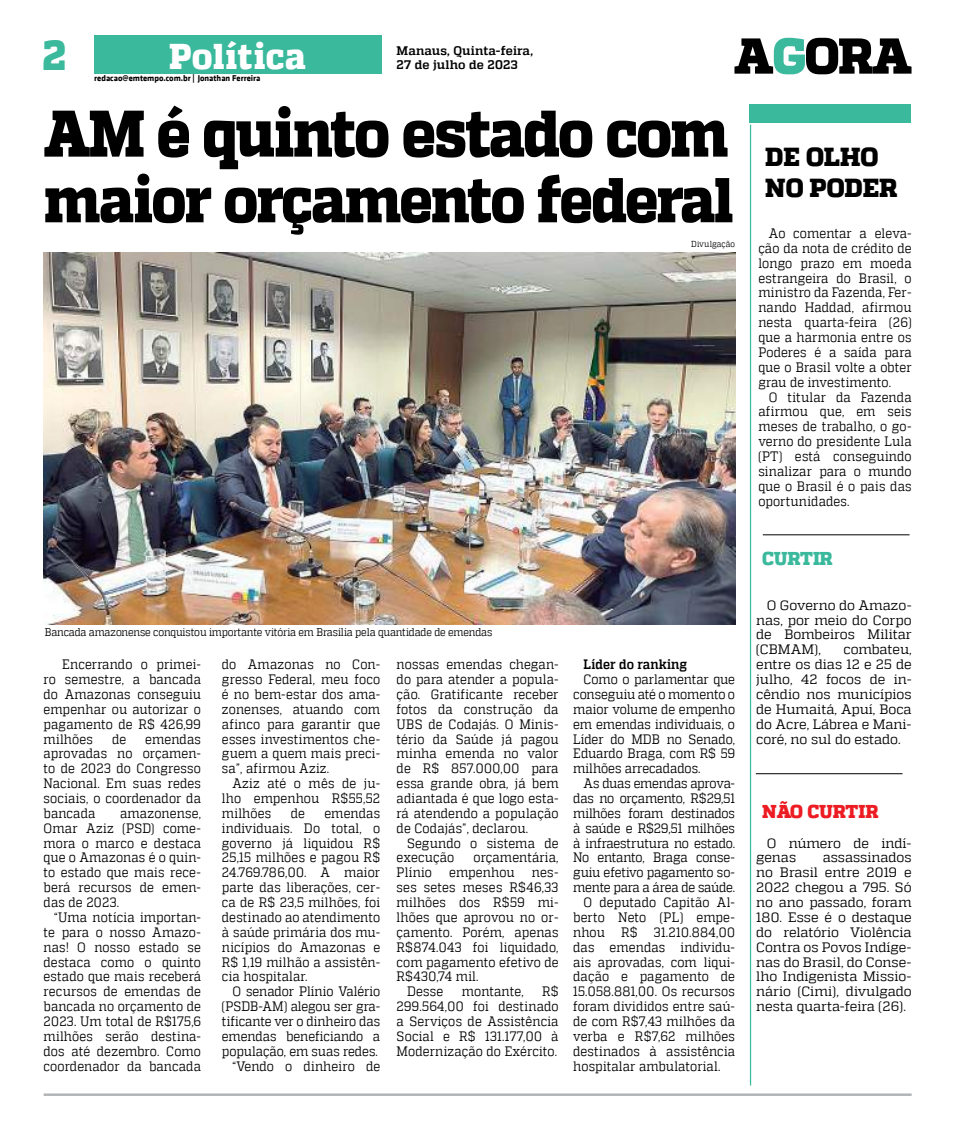
<style>
.page{position:relative;width:957px;height:1134px;background:#fff}
.page>*{position:absolute;margin:0;border:0;box-sizing:border-box;transform-origin:0 0}
.t1{font:800 65.62px "MW Quadon";letter-spacing:-.035em;color:#000;scale:.89 1}
.t2{font:800 63.25px "MW Quadon";letter-spacing:-.04em;color:#000;scale:.9 1}
.t3{font:800 41.75px "MW Quadon";color:#3ab99c}
.t4{font:800 35.75px "MW Quadon";letter-spacing:.01em;color:#fff;scale:.94 1}
.t5{font:800 26px/31.2px "MW Quadon";color:#000}
.t6{font:800 18.62px "MW Quadon";color:#ed1c23}
.t7{font:800 18.62px "MW Quadon";color:#3ab99c}
.t8{font:13.62px/14.9px "MW Quadon";letter-spacing:.01em;color:#000;text-align:justify;scale:.89 1}
.t9{font:13.62px/14.9px "MW Quadon";letter-spacing:.01em;color:#000;text-align:justify}
.t10{font:13.62px "MW Quadon";letter-spacing:-.015em;color:#000;scale:.89 1}
.t11{font:13.62px "MW Quadon";letter-spacing:-.02em;color:#000;scale:.89 1}
.t12{font:13.62px "MW Quadon";letter-spacing:-.01em;color:#000;scale:.89 1}
.t13{font:700 13.62px "MW Quadon";letter-spacing:.01em;color:#000;scale:.89 1}
.t14{font:700 12.38px "MW Quadon";letter-spacing:.015em;color:#000}
.t15{font:11.12px "MW Quadon";letter-spacing:-.015em;color:#000;scale:.89 1}
.t16{font:700 8.62px "MW Klavika Bd";color:#000}
.t17{font:8.62px "MW Quadon";letter-spacing:.01em;color:#000;scale:.89 1}
</style>
<div class="page">
<img style="left:44px;top:253px;width:691px;height:371px">
<div style="left:749px;top:104px;width:162px;height:19px;background:#3ab99c"></div>
<hr style="left:763px;top:534px;width:146px;height:1px;background:#000">
<hr style="left:756px;top:773px;width:146px;height:1px;background:#000">
<hr style="left:750px;top:125px;width:1px;height:960px;background:#3abb9d">
<hr style="left:44px;top:1093px;width:867px;height:3px;background:#b1b3b5">
<svg style="left:734px;top:38px;width:177px;height:36px"></svg>
<div style="left:94px;top:35px;width:288px;height:39px;background:#3ab99c"></div>
<h3 class="t3" style="left:42px;top:31px;width:25px">2</h3>
<h3 class="t4" style="left:169px;top:36px;width:147px">Política</h3>
<p class="t16" style="left:94px;top:72px;width:168px">redacao@emtempo.com.br | Jonathan Ferreira</p>
<p class="t14" style="left:397px;top:43px;width:138px">Manaus, Quinta-feira,</p>
<p class="t14" style="left:397px;top:58px;width:123px">27 de julho de 2023</p>
<h1 class="t1" style="left:44px;top:95px;width:771px">AM é quinto estado com</h1>
<h2 class="t2" style="left:44px;top:163px;width:768px">maior orçamento federal</h2>
<p class="t17" style="left:691px;top:239px;width:51px">Divulgação</p>
<p class="t15" style="left:45px;top:626px;width:504px">Bancada amazonense conquistou importante vitória em Brasília pela quantidade de emendas</p>
<p class="t8" style="left:44px;top:657px;width:178px;text-indent:19px">Encerrando o primei&shy;ro semestre, a bancada do Amazonas conseguiu empenhar ou autorizar o pagamento de R$ 426,99 milhões</p>
<p class="t8" style="left:44px;top:731px;width:178px;text-indent:102px">emendas aprovadas no orçamen&shy;to de 2023 do Congresso Nacional. Em suas redes sociais, o coordenador da bancada</p>
<p class="t8" style="left:112px;top:731px;width:17px">de</p>
<p class="t8" style="left:44px;top:805px;width:178px;text-indent:77px">amazonense, Omar Aziz (PSD) come&shy;mora o marco e destaca que o Amazonas é o quin&shy;to estado que mais rece&shy;berá recursos de emen&shy;das de 2023.</p>
<p class="t8" style="left:44px;top:910px;width:178px;text-indent:10px">“Uma notícia importan&shy;te para o nosso Amazo&shy;nas! O nosso estado se destaca como o quinto estado que mais receberá recursos de emendas de bancada no orçamento de 2023. Um total de R$175,6 milhões serão destina&shy;dos até dezembro. Como coordenador da bancada</p>
<p class="t8" style="left:222px;top:657px;width:179px">do Amazonas no Con&shy;gresso Federal, meu foco é no bem-estar dos ama&shy;zonenses, atuando com afinco para garantir que esses investimentos che&shy;guem a quem mais preci&shy;sa”, afirmou Aziz.</p>
<p class="t8" style="left:222px;top:776px;width:179px;text-indent:10px">Aziz até o mês de ju&shy;lho empenhou R$55,52 milhões</p>
<p class="t8" style="left:222px;top:806px;width:179px;text-indent:102px">emendas individuais. Do total, o governo já liquidou R$ 25,15 milhões e pagou R$ 24.769.786,00. A maior parte das liberações, cer&shy;ca de R$ 23,5 milhões, foi destinado ao atendimento à saúde primária dos mu&shy;nicípios do Amazonas e R$ 1,19 milhão a assistên&shy;cia hospitalar.</p>
<p class="t8" style="left:222px;top:984px;width:179px;text-align:right">O senador Plínio Valério (PSDB-AM) alegou ser gra&shy;tificante ver o dinheiro das emendas beneficiando a população, em suas redes. “Vendo o dinheiro de</p>
<p class="t8" style="left:291px;top:806px;width:17px">de</p>
<p class="t8" style="left:397px;top:657px;width:183px">nossas emendas chegan&shy;do para atender a popula&shy;ção. Gratificante receber fotos da construção da UBS de Codajás. O Minis&shy;tério da Saúde já pagou minha emenda no valor de R$ 857.000,00 para essa grande obra, já bem adiantada é que logo esta&shy;rá atendendo a população de Codajás”, declarou.</p>
<p class="t8" style="left:397px;top:835px;width:183px;text-indent:10px">Segundo o sistema de execução</p>
<p class="t8" style="left:473px;top:850px;width:97px">orçamentária,</p>
<p class="t8" style="left:397px;top:865px;width:41px">Plínio</p>
<p class="t8" style="left:449px;top:865px;width:75px">empenhou</p>
<p class="t8" style="left:532px;top:865px;width:31px">nes-</p>
<p class="t8" style="left:397px;top:880px;width:183px">ses setes meses R$46,33</p>
<p class="t8" style="left:397px;top:895px;width:183px">milhões dos R$59 mi-</p>
<p class="t8" style="left:397px;top:910px;width:183px">lhões que aprovou no or-</p>
<p class="t8" style="left:397px;top:924px;width:183px">çamento. Porém, apenas</p>
<p class="t8" style="left:397px;top:939px;width:183px">R$874.043 foi liquidado,</p>
<p class="t8" style="left:397px;top:954px;width:183px">com pagamento efetivo de</p>
<p class="t8" style="left:397px;top:969px;width:94px">R$430,74 mil.</p>
<p class="t8" style="left:407px;top:984px;width:42px">Desse</p>
<p class="t8" style="left:462px;top:984px;width:71px">montante,</p>
<p class="t8" style="left:397px;top:984px;width:183px;text-indent:145px">R$ 299.564,00 foi destinado a Serviços de Assistência Social e R$ 131.177,00 à Modernização do Exército.</p>
<p class="t13" style="left:583px;top:656px;width:118px">Líder do ranking</p>
<p class="t8" style="left:573px;top:672px;width:183px;text-indent:10px">Como o parlamentar que conseguiu até o momento o maior volume de empenho em emendas individuais, o Líder do MDB no Senado, Eduardo Braga, com R$ 59 milhões arrecadados.</p>
<p class="t10" style="left:583px;top:776px;width:172px">As duas emendas aprova-</p>
<p class="t10" style="left:573px;top:790px;width:183px">das no orçamento, R$29,51</p>
<p class="t10" style="left:573px;top:805px;width:183px">milhões foram destinados</p>
<p class="t12" style="left:573px;top:820px;width:183px">à saúde e R$29,51 milhões</p>
<p class="t10" style="left:573px;top:835px;width:183px">à infraestrutura no estado.</p>
<p class="t11" style="left:573px;top:850px;width:183px">No entanto, Braga conse-</p>
<p class="t10" style="left:573px;top:865px;width:183px">guiu efetivo pagamento so-</p>
<p class="t11" style="left:573px;top:880px;width:183px">mente para a área de saúde.</p>
<p class="t8" style="left:583px;top:895px;width:172px">O deputado Capitão Al-</p>
<p class="t8" style="left:573px;top:910px;width:183px">berto Neto (PL) empe-</p>
<p class="t8" style="left:573px;top:924px;width:183px">nhou R$ 31.210.884,00</p>
<p class="t8" style="left:573px;top:939px;width:183px">das emendas individu-</p>
<p class="t8" style="left:573px;top:954px;width:183px">ais aprovadas, com liqui-</p>
<p class="t8" style="left:573px;top:969px;width:183px">dação e pagamento de</p>
<p class="t8" style="left:573px;top:984px;width:183px">15.058.881,00. Os recursos</p>
<p class="t8" style="left:573px;top:999px;width:183px">foram divididos entre saú-</p>
<p class="t8" style="left:573px;top:1014px;width:183px">de com R$7,43 milhões da</p>
<p class="t8" style="left:573px;top:1029px;width:183px">verba e R$7,62 milhões</p>
<p class="t8" style="left:573px;top:1043px;width:183px">destinados à assistência</p>
<p class="t8" style="left:573px;top:1058px;width:167px">hospitalar ambulatorial.</p>
<h3 class="t5" style="left:765px;top:142px;width:134px">DE OLHO<br>NO PODER</h3>
<p class="t8" style="left:758px;top:226px;width:174px;text-indent:10px">Ao comentar a eleva&shy;ção da nota de crédito de longo prazo em moeda estrangeira do Brasil, o ministro da Fazenda, Fer&shy;nando Haddad, afirmou nesta quarta-feira (26) que a harmonia entre os Poderes é a saída para que o Brasil volte a obter grau de investimento.</p>
<p class="t8" style="left:758px;top:389px;width:174px;text-indent:10px">O titular da Fazenda afirmou que, em seis meses de trabalho, o go&shy;verno do presidente Lula (PT) está conseguindo sinalizar para o mundo que o Brasil é o pais das oportunidades.</p>
<h3 class="t7" style="left:762px;top:547px;width:72px">CURTIR</h3>
<p class="t9" style="left:756px;top:597px;width:157px;text-indent:10px">O Governo do Amazo&shy;nas, por meio do Corpo de Bombeiros Militar (CBMAM),</p>
<p class="t9" style="left:756px;top:642px;width:157px;text-indent:87px">combateu, entre os dias 12 e 25 de julho, 42 focos de in&shy;cêndio nos municípios de Humaitá, Apuí, Boca do Acre, Lábrea e Mani&shy;coré, no sul do estado.</p>
<h3 class="t6" style="left:762px;top:800px;width:118px">NÃO CURTIR</h3>
<p class="t9" style="left:756px;top:835px;width:157px;text-indent:10px">O número de indí&shy;genas</p>
<p class="t9" style="left:756px;top:850px;width:157px;text-indent:66px">assassinados no Brasil entre 2019 e 2022 chegou a 795. Só no ano passado, foram 180. Esse é o destaque do relatório Violência Contra os Povos Indíge&shy;nas do Brasil, do Conse&shy;lho Indigenista Missio&shy;nário (Cimi), divulgado nesta quarta-feira (26).</p>
</div>
